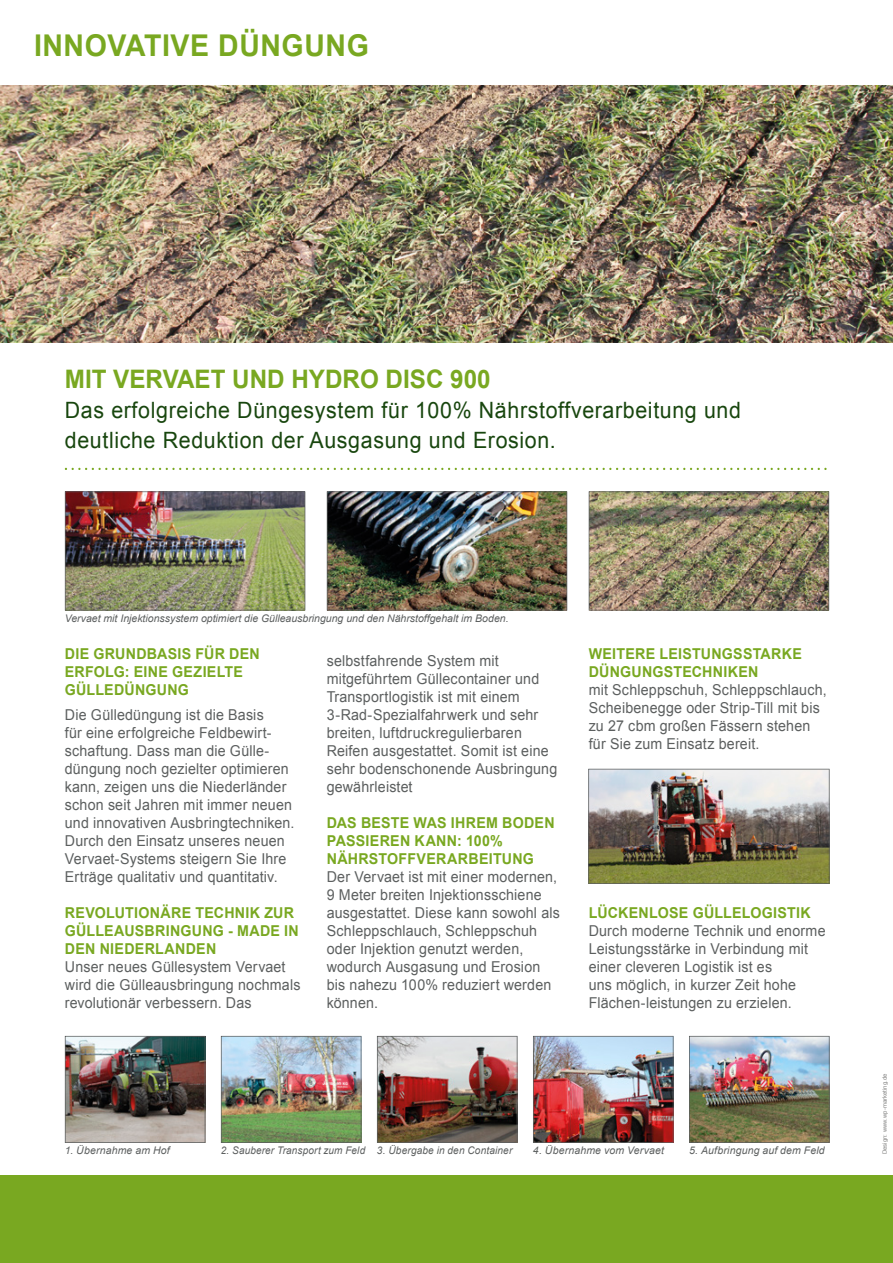
<style>
.page{position:relative;width:893px;height:1263px;background:#fff}
.page>*{position:absolute;margin:0;border:0;box-sizing:border-box;transform-origin:0 0}
.t1{font:700 30px "Arial";letter-spacing:.02em;color:#79a821;scale:.95 1}
.t2{font:700 25.5px "Arial";color:#79a821;scale:.95 1}
.t3{font:22.5px/30px "Arial";letter-spacing:.03em;color:#18460e;scale:.95 1}
.t4{font:15px/18px "Arial";letter-spacing:.015em;color:#5c5f5f;scale:.95 1}
.t5{font:700 15px/18px "Arial";letter-spacing:.015em;color:#79a821;scale:.95 1}
.t6{font:italic 10.5px "Arial";letter-spacing:.005em;color:#5c5f5f}
.t7{font:italic 10.5px "Arial";letter-spacing:.005em;color:#5c5f5f;scale:.95 1}
.t8{font:6px "Arial";color:#878786}
</style>
<div class="page">
<div style="left:0;top:1176px;width:893px;height:87px;background:#79a821"></div>
<img style="left:0;top:85px;width:893px;height:257px">
<img style="left:588px;top:769px;width:242px;height:115px">
<img style="left:65px;top:1036px;width:140px;height:107px">
<img style="left:533px;top:1036px;width:140px;height:107px">
<img style="left:377px;top:1036px;width:140px;height:107px">
<img style="left:689px;top:1036px;width:141px;height:107px">
<img style="left:221px;top:1036px;width:140px;height:107px">
<img style="left:65px;top:491px;width:240px;height:119px">
<img style="left:589px;top:491px;width:240px;height:119px">
<img style="left:327px;top:491px;width:240px;height:119px">
<svg style="left:65px;top:468px;width:762px;height:2px"></svg>
<h1 class="t1" style="left:34px;top:29px;width:354px">INNOVATIVE DÜNGUNG</h1>
<h2 class="t2" style="left:65px;top:364px;width:450px">MIT VERVAET UND HYDRO DISC 900</h2>
<h3 class="t3" style="left:65px;top:395px;width:713px">Das erfolgreiche Düngesystem für 100% Nährstoffverarbeitung und deutliche Reduktion der Ausgasung und Erosion.</h3>
<p class="t6" style="left:65px;top:613px;width:445px">Vervaet mit Injektionssystem optimiert die Gülleausbringung und den Nährstoffgehalt im Boden.</p>
<p class="t4" style="left:327px;top:652px;width:244px">selbstfahrende System mit mitgeführtem Güllecontainer und<br>Transportlogistik ist mit einem<br>3-Rad-Spezialfahrwerk und sehr breiten, luftdruckregulierbaren<br>Reifen ausgestattet. Somit ist eine sehr bodenschonende Ausbringung gewährleistet</p>
<p class="t5" style="left:327px;top:814px;width:241px">DAS BESTE WAS IHREM BODEN<br>PASSIEREN KANN: 100%<br>NÄHRSTOFFVERARBEITUNG</p>
<p class="t4" style="left:327px;top:868px;width:247px">Der Vervaet ist mit einer modernen,<br>9 Meter breiten Injektionsschiene ausgestattet. Diese kann sowohl als<br>Schleppschlauch, Schleppschuh oder Injektion genutzt werden, wodurch Ausgasung und Erosion bis nahezu 100% reduziert werden können.</p>
<p class="t5" style="left:65px;top:645px;width:207px">DIE GRUNDBASIS FÜR DEN<br>ERFOLG: EINE GEZIELTE<br>GÜLLEDÜNGUNG</p>
<p class="t4" style="left:65px;top:706px;width:243px">Die Gülledüngung ist die Basis<br>für eine erfolgreiche Feldbewirt&shy;schaftung. Dass man die Gülle&shy;düngung noch gezielter optimieren kann, zeigen uns die Niederländer schon seit Jahren mit immer neuen und innovativen Ausbringtechniken.<br>Durch den Einsatz unseres neuen Vervaet-Systems steigern Sie Ihre Erträge qualitativ und quantitativ.</p>
<p class="t5" style="left:65px;top:904px;width:248px">REVOLUTIONÄRE TECHNIK ZUR<br>GÜLLEAUSBRINGUNG - MADE IN<br>DEN NIEDERLANDEN</p>
<p class="t4" style="left:65px;top:958px;width:250px">Unser neues Güllesystem Vervaet wird die Gülleausbringung nochmals revolutionär verbessern. Das</p>
<p class="t5" style="left:589px;top:645px;width:226px">WEITERE LEISTUNGSSTARKE<br>DÜNGUNGSTECHNIKEN</p>
<p class="t4" style="left:589px;top:681px;width:252px">mit Schleppschuh, Schleppschlauch, Scheibenegge oder Strip-Till mit bis zu 27 cbm großen Fässern stehen für Sie zum Einsatz bereit.</p>
<p class="t5" style="left:589px;top:904px;width:235px">LÜCKENLOSE GÜLLELOGISTIK</p>
<p class="t4" style="left:589px;top:922px;width:251px">Durch moderne Technik und enorme Leistungsstärke in Verbindung mit einer cleveren Logistik ist es<br>uns möglich, in kurzer Zeit hohe Flächen-leistungen zu erzielen.</p>
<p class="t6" style="left:65px;top:1145px;width:106px">1. Übernahme am Hof</p>
<p class="t7" style="left:221px;top:1145px;width:308px">2. Sauberer Transport zum Feld 3. Übergabe in den Container</p>
<p class="t6" style="left:533px;top:1145px;width:132px">4. Übernahme vom Vervaet</p>
<p class="t6" style="left:689px;top:1145px;width:137px">5. Aufbringung auf dem Feld</p>
<p class="t8" style="left:881px;top:1154px;width:82px;rotate:-90deg">Design: www.wp-marketing.de</p>
</div>
